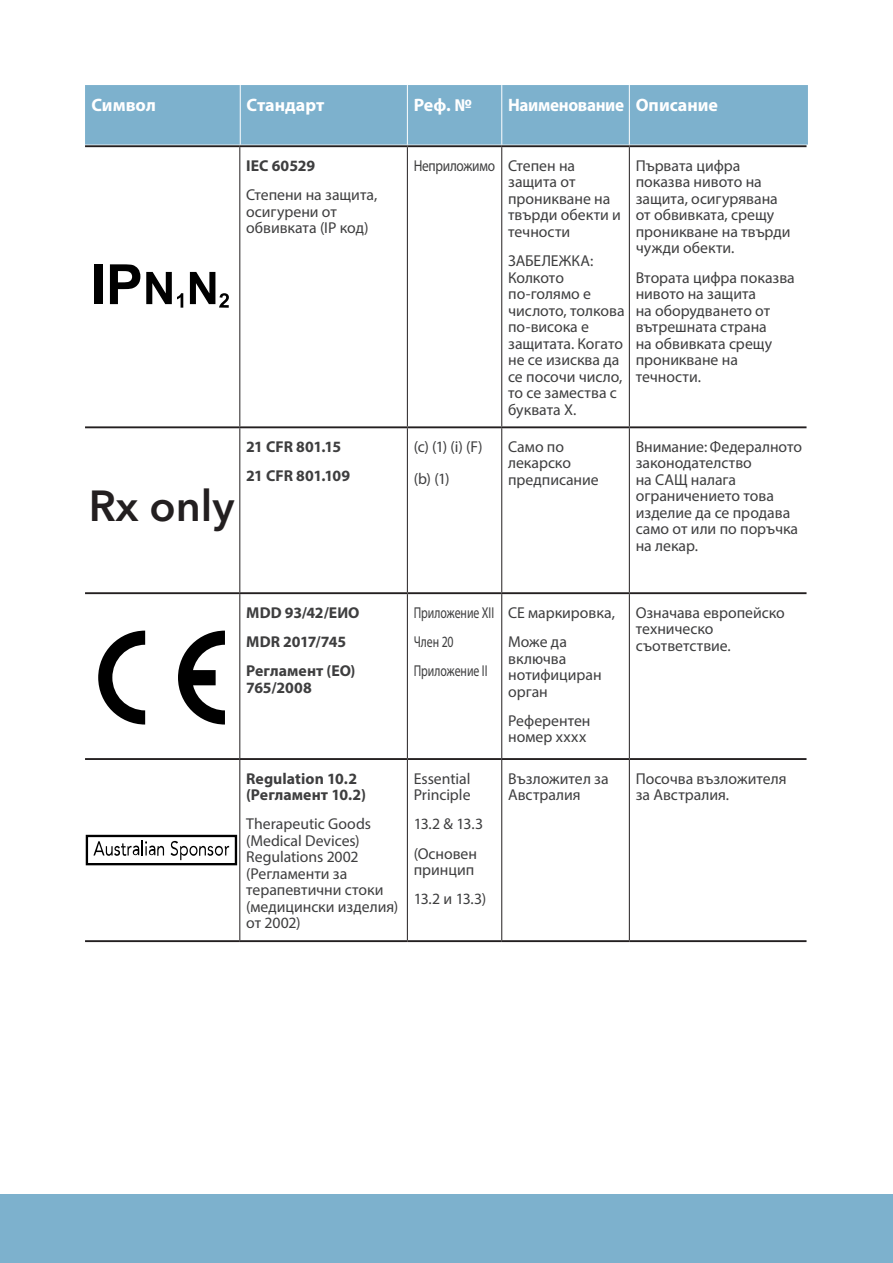
<style>
.page{position:relative;width:893px;height:1263px;background:#fff}
.page>*{position:absolute;margin:0;border:0;box-sizing:border-box;transform-origin:0 0}
.t1{font:600 43.05px "Avenir Next LT Pro";color:#231f20}
.t2{font:700 18px "Myriad Pro";color:#fff;scale:.95 1}
.t3{font:700 18px "Myriad Pro";color:#fff}
.Table_copy{font:15.75px/16.5px "Myriad Pro";color:#3e3e3f}
.Table_copy-2{font:700 15.75px/16.5px "Myriad Pro";color:#3e3e3f}
._13_2__13_3{font:15.75px/16.5px "Myriad Pro";letter-spacing:-.005em;color:#3e3e3f}
.Table_copy-3{font:15.75px "Myriad Pro";color:#3e3e3f;scale:.75 1}
.Table_Copy_in{font:15.75px "Myriad Pro";color:#3e3e3f}
.Table_copy-4{font:15.75px "Myriad Pro";letter-spacing:-.02em;color:#3e3e3f;scale:.85 1}
.Table_copy-5{font:700 15.75px "Myriad Pro";letter-spacing:-.02em;color:#3e3e3f}
</style>
<div class="page">
<div style="left:85px;top:85px;width:723px;height:60px;background:#7db1cd"></div>
<hr style="left:240px;top:85px;width:1px;height:60px;background:#fff">
<hr style="left:407px;top:85px;width:1px;height:60px;background:#fff">
<hr style="left:501px;top:85px;width:1px;height:60px;background:#fff">
<hr style="left:629px;top:85px;width:1px;height:60px;background:#fff">
<div style="left:0;top:1194px;width:893px;height:69px;background:#7db1cd"></div>
<hr style="left:239px;top:147px;width:1px;height:279px;background:#231f20">
<hr style="left:407px;top:147px;width:1px;height:279px;background:#231f20">
<hr style="left:501px;top:147px;width:1px;height:279px;background:#231f20">
<hr style="left:629px;top:147px;width:1px;height:279px;background:#231f20">
<hr style="left:239px;top:428px;width:1px;height:164px;background:#231f20">
<hr style="left:407px;top:428px;width:1px;height:164px;background:#231f20">
<hr style="left:501px;top:428px;width:1px;height:164px;background:#231f20">
<hr style="left:629px;top:428px;width:1px;height:164px;background:#231f20">
<hr style="left:239px;top:594px;width:1px;height:164px;background:#231f20">
<hr style="left:407px;top:594px;width:1px;height:164px;background:#231f20">
<hr style="left:501px;top:594px;width:1px;height:164px;background:#231f20">
<hr style="left:629px;top:594px;width:1px;height:164px;background:#231f20">
<hr style="left:239px;top:760px;width:1px;height:180px;background:#231f20">
<hr style="left:407px;top:760px;width:1px;height:180px;background:#231f20">
<hr style="left:501px;top:760px;width:1px;height:180px;background:#231f20">
<hr style="left:629px;top:760px;width:1px;height:180px;background:#231f20">
<hr style="left:85px;top:145px;width:155px;height:2px;background:#231f20">
<hr style="left:240px;top:145px;width:167px;height:2px;background:#231f20">
<hr style="left:407px;top:145px;width:95px;height:2px;background:#231f20">
<hr style="left:502px;top:145px;width:127px;height:2px;background:#231f20">
<hr style="left:629px;top:145px;width:177px;height:2px;background:#231f20">
<hr style="left:85px;top:426px;width:155px;height:2px;background:#231f20">
<hr style="left:240px;top:426px;width:167px;height:2px;background:#231f20">
<hr style="left:407px;top:426px;width:95px;height:2px;background:#231f20">
<hr style="left:502px;top:426px;width:127px;height:2px;background:#231f20">
<hr style="left:629px;top:426px;width:177px;height:2px;background:#231f20">
<hr style="left:85px;top:592px;width:155px;height:2px;background:#231f20">
<hr style="left:240px;top:592px;width:167px;height:2px;background:#231f20">
<hr style="left:407px;top:592px;width:95px;height:2px;background:#231f20">
<hr style="left:502px;top:592px;width:127px;height:2px;background:#231f20">
<hr style="left:629px;top:592px;width:177px;height:2px;background:#231f20">
<hr style="left:85px;top:758px;width:155px;height:2px;background:#231f20">
<hr style="left:240px;top:758px;width:167px;height:2px;background:#231f20">
<hr style="left:407px;top:758px;width:95px;height:2px;background:#231f20">
<hr style="left:502px;top:758px;width:127px;height:2px;background:#231f20">
<hr style="left:629px;top:758px;width:177px;height:2px;background:#231f20">
<hr style="left:85px;top:940px;width:155px;height:2px;background:#231f20">
<hr style="left:240px;top:940px;width:167px;height:2px;background:#231f20">
<hr style="left:407px;top:940px;width:95px;height:2px;background:#231f20">
<hr style="left:502px;top:940px;width:127px;height:2px;background:#231f20">
<hr style="left:629px;top:940px;width:177px;height:2px;background:#231f20">
<svg style="left:98px;top:631px;width:47px;height:93px"></svg>
<svg style="left:178px;top:631px;width:47px;height:93px"></svg>
<div style="left:86px;top:835px;width:151px;height:30px;border:2px solid #000"></div>
<svg style="left:93px;top:840px;width:71px;height:16px"></svg>
<svg style="left:171px;top:841px;width:58px;height:19px"></svg>
<div style="left:94px;top:264px;width:8px;height:40px;background:#000"></div>
<svg style="left:110px;top:264px;width:30px;height:40px"></svg>
<svg style="left:146px;top:272px;width:37px;height:36px"></svg>
<svg style="left:190px;top:272px;width:39px;height:36px"></svg>
<p class="t3" style="left:91px;top:93px;width:66px">Символ</p>
<p class="t3" style="left:247px;top:93px;width:79px">Стандарт</p>
<p class="t3" style="left:414px;top:93px;width:60px">Реф. №</p>
<p class="t2" style="left:508px;top:93px;width:222px">Наименование Описание</p>
<p class="Table_copy-2" style="left:246px;top:157px;width:70px">IEC 60529</p>
<p class="Table_copy" style="left:246px;top:186px;width:133px">Степени на защита, осигурени от обвивката (IP код)</p>
<h1 class="t1" style="left:89px;top:480px;width:148px">Rx only</h1>
<p class="Table_copy-5" style="left:246px;top:436px;width:96px">21 CFR 801.15</p>
<p class="Table_copy-2" style="left:246px;top:467px;width:105px">21 CFR 801.109</p>
<p class="Table_copy-4" style="left:414px;top:156px;width:97px">Неприложимо</p>
<p class="Table_copy" style="left:508px;top:157px;width:114px">Степен на защита от проникване на твърди обекти и течности</p>
<p class="Table_copy" style="left:508px;top:252px;width:118px">ЗАБЕЛЕЖКА:<br>Колкото по-голямо е числото, толкова по-висока е защитата. Когато не се изисква да се посочи число, то се замества с буквата Х.</p>
<p class="Table_copy" style="left:636px;top:157px;width:156px">Първата цифра показва нивото на защита, осигурявана от обвивката, срещу проникване на твърди чужди обекти.</p>
<p class="Table_copy" style="left:636px;top:269px;width:161px">Втората цифра показва нивото на защита<br>на оборудването от вътрешната страна<br>на обвивката срещу проникване на течности.</p>
<p class="Table_Copy_in" style="left:414px;top:437px;width:70px">(c) (1) (i) (F)</p>
<p class="Table_Copy_in" style="left:414px;top:469px;width:37px">(b) (1)</p>
<p class="Table_copy" style="left:508px;top:438px;width:92px">Само по лекарско предписание</p>
<p class="Table_copy" style="left:636px;top:438px;width:168px">Внимание: Федералното законодателство<br>на САЩ налага ограничението това изделие да се продава само от или по поръчка на лекар.</p>
<p class="Table_copy-2" style="left:246px;top:604px;width:115px">MDD 93/42/ЕИО</p>
<p class="Table_copy-2" style="left:246px;top:633px;width:102px">MDR 2017/745</p>
<p class="Table_copy-2" style="left:246px;top:662px;width:111px">Регламент (EО)<br>765/2008</p>
<p class="Table_copy-2" style="left:246px;top:769px;width:121px">Regulation 10.2 (Регламент 10.2)</p>
<p class="Table_copy" style="left:246px;top:815px;width:154px">Therapeutic Goods (Medical Devices)<br>Regulations 2002 (Регламенти за терапевтични стоки (медицински изделия) от 2002)</p>
<p class="Table_copy-3" style="left:414px;top:603px;width:109px">Приложение XII</p>
<p class="Table_copy-3" style="left:414px;top:632px;width:55px">Член 20</p>
<p class="Table_copy-3" style="left:414px;top:661px;width:100px">Приложение II</p>
<p class="_13_2__13_3" style="left:414px;top:770px;width:58px">Essential<br>Principle</p>
<p class="_13_2__13_3" style="left:414px;top:815px;width:71px">13.2 &amp; 13.3</p>
<p class="_13_2__13_3" style="left:414px;top:845px;width:65px">(Основен принцип</p>
<p class="_13_2__13_3" style="left:414px;top:891px;width:74px">13.2 и 13.3)</p>
<p class="Table_copy" style="left:508px;top:604px;width:108px">CE маркировка,</p>
<p class="Table_copy" style="left:508px;top:633px;width:95px">Може да включва нотифициран орган</p>
<p class="Table_copy" style="left:508px;top:712px;width:84px">Референтен номер xxxx</p>
<p class="Table_copy" style="left:636px;top:604px;width:151px">Означава европейско техническо съответствие.</p>
<p class="Table_copy" style="left:508px;top:770px;width:102px">Възложител за<br>Австралия</p>
<p class="Table_copy" style="left:636px;top:770px;width:152px">Посочва възложителя за Австралия.</p>
</div>
